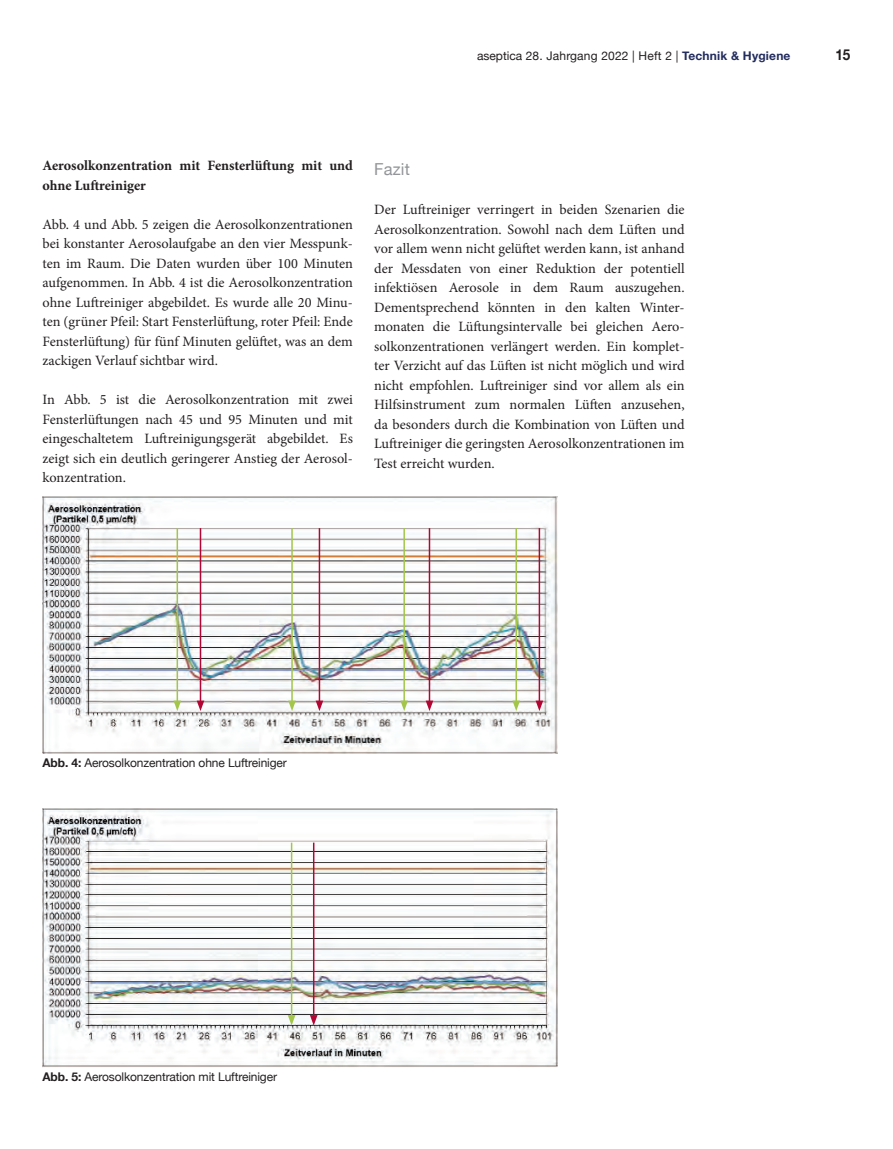
<style>
.page{position:relative;width:893px;height:1149px;background:#fff}
.page>*{position:absolute;margin:0;border:0;box-sizing:border-box;transform-origin:0 0}
.Fließtext{font:16.5px "Helvetica Neue";letter-spacing:.01em;color:#939598}
.t1{font:700 15px "Helvetica Neue";color:#231f20;scale:.9 1}
.Fließtext-2{font:14.25px/19.5px "Minion Pro";color:#231f20;text-align:justify}
.Fließtext_fett{font:700 14.25px/19.5px "Minion Pro";letter-spacing:-.005em;color:#231f20}
.BU{font:12px "Helvetica Neue";letter-spacing:-.01em;color:#231f20}
.BU-2{font:12px "Helvetica Neue";letter-spacing:.015em;color:#231f20}
.s1{font-weight:700;color:#222c5d}
.s2{font-weight:700}
</style>
<div class="page">
<img style="left:43px;top:808px;width:514px;height:259px">
<img style="left:43px;top:496px;width:514px;height:257px">
<hr style="left:177px;top:528px;width:1px;height:174px;background:#a3c64a">
<svg style="left:173px;top:700px;width:8px;height:11px"></svg>
<hr style="left:291px;top:528px;width:2px;height:174px;background:#a3c64a">
<svg style="left:288px;top:700px;width:8px;height:11px"></svg>
<hr style="left:291px;top:842px;width:1px;height:175px;background:#a3c64a">
<svg style="left:288px;top:1014px;width:7px;height:11px"></svg>
<hr style="left:403px;top:528px;width:2px;height:174px;background:#a3c64a">
<svg style="left:400px;top:700px;width:8px;height:11px"></svg>
<hr style="left:515px;top:528px;width:2px;height:174px;background:#a3c64a">
<svg style="left:512px;top:700px;width:8px;height:11px"></svg>
<hr style="left:200px;top:528px;width:1px;height:174px;background:#b30634">
<svg style="left:197px;top:700px;width:7px;height:11px"></svg>
<hr style="left:319px;top:528px;width:1px;height:174px;background:#b30634">
<svg style="left:316px;top:700px;width:7px;height:11px"></svg>
<hr style="left:313px;top:842px;width:1px;height:175px;background:#b30634">
<svg style="left:310px;top:1014px;width:8px;height:11px"></svg>
<hr style="left:429px;top:528px;width:1px;height:174px;background:#b30634">
<svg style="left:426px;top:700px;width:7px;height:11px"></svg>
<hr style="left:539px;top:528px;width:1px;height:174px;background:#b30634">
<svg style="left:536px;top:700px;width:7px;height:11px"></svg>
<p class="BU-2" style="left:477px;top:47px;width:315px">aseptica 28. Jahrgang 2022 | Heft 2 | <span class="s1">Technik &amp; Hygiene</span></p>
<p class="t1" style="left:835px;top:43px;width:18px">15</p>
<p class="Fließtext_fett" style="left:43px;top:156px;width:312px">Aerosolkonzentration mit Fensterlüftung mit und ohne Luftreiniger</p>
<p class="Fließtext-2" style="left:43px;top:214px;width:312px">Abb. 4 und Abb. 5 zeigen die Aerosolkonzentrationen bei konstanter Aerosolaufgabe an den vier Messpunk&shy;ten im Raum. Die Daten wurden über 100 Minuten aufgenommen. In Abb. 4 ist die Aerosolkonzentration ohne Luftreiniger abgebildet. Es wurde alle 20 Minu&shy;ten (grüner Pfeil: Start Fensterlüftung, roter Pfeil: Ende Fensterlüftung) für fünf Minuten gelüftet, was an dem zackigen Verlauf sichtbar wird.</p>
<p class="Fließtext-2" style="left:43px;top:390px;width:312px">In Abb. 5 ist die Aerosolkonzentration mit zwei Fensterlüftungen nach 45 und 95 Minuten und mit eingeschaltetem Luftreinigungsgerät abgebildet. Es zeigt sich ein deutlich geringerer Anstieg der Aerosol&shy;konzentration.</p>
<p class="Fließtext" style="left:374px;top:157px;width:37px">Fazit</p>
<p class="Fließtext-2" style="left:374px;top:200px;width:312px">Der Luftreiniger verringert in beiden Szenarien die Aerosolkonzentration. Sowohl nach dem Lüften und vor allem wenn nicht gelüftet werden kann, ist anhand der Messdaten von einer Reduktion der potentiell infektiösen Aerosole in dem Raum auszugehen.<br>Dementsprechend könnten in den kalten Winter&shy;monaten die Lüftungsintervalle bei gleichen Aero&shy;solkonzentrationen verlängert werden. Ein komplet&shy;ter Verzicht auf das Lüften ist nicht möglich und wird nicht empfohlen. Luftreiniger sind vor allem als ein Hilfsinstrument zum normalen Lüften anzusehen, da besonders durch die Kombination von Lüften und Luftreiniger die geringsten Aerosolkonzentrationen im Test erreicht wurden.</p>
<p class="BU" style="left:43px;top:753px;width:246px"><span class="s2">Abb. 4:</span> Aerosolkonzentration ohne Luftreiniger</p>
<p class="BU" style="left:43px;top:1068px;width:236px"><span class="s2">Abb. 5:</span> Aerosolkonzentration mit Luftreiniger</p>
</div>
